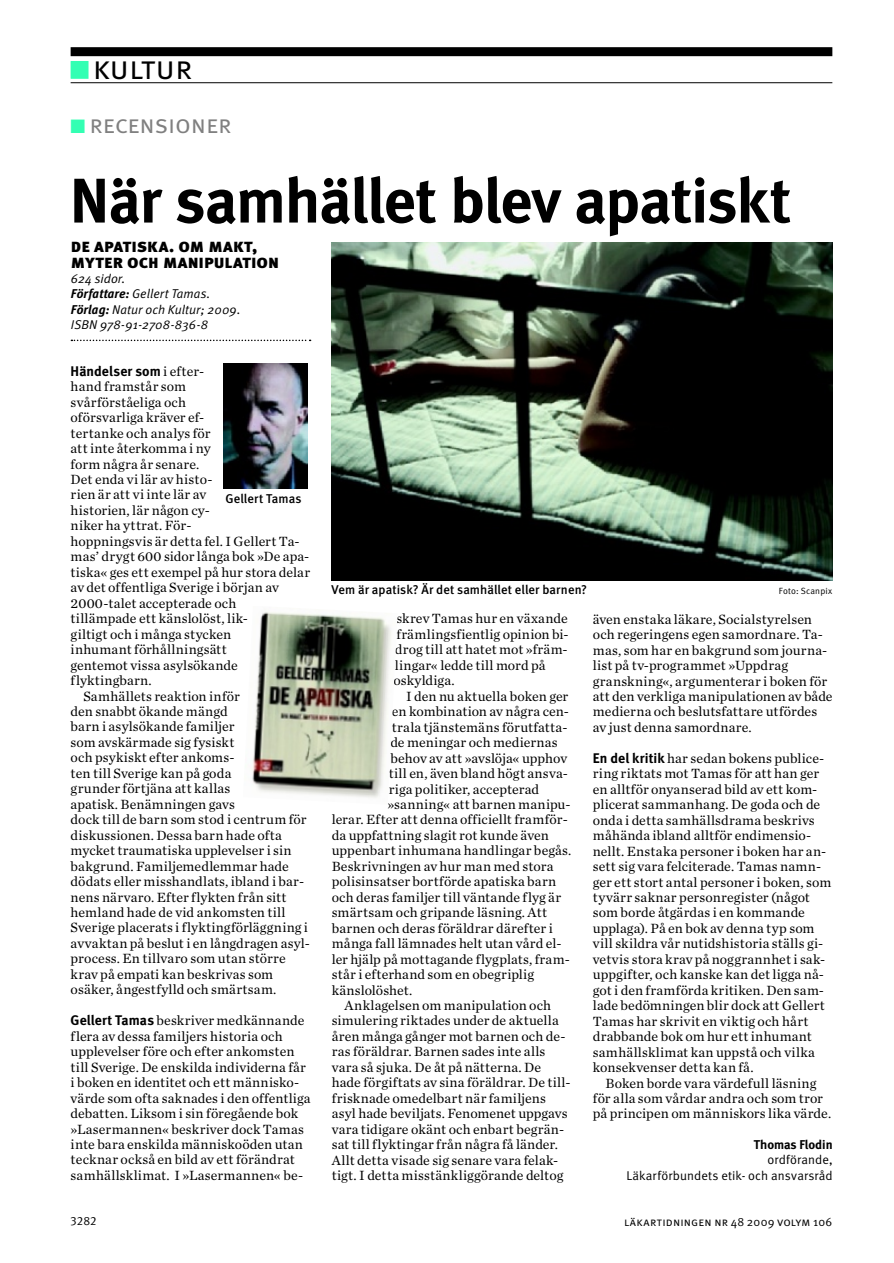
<style>
.page{position:relative;width:894px;height:1263px;background:#fff}
.page>*{position:absolute;margin:0;border:0;box-sizing:border-box;transform-origin:0 0}
.t1{font:63px "Meta LT Bold";letter-spacing:-.015em;color:#000}
.t2{font:33px "Meta LT Normal Small Caps";color:#000}
.t3{font:25.5px "Meta LT Normal Small Caps";letter-spacing:-.005em;color:#808080}
.t4{font:18px/15.5px "Meta LT Black Small Caps";color:#000}
.t5{font:13.95px/15.5px "Chronicle LT Text";letter-spacing:.01em;color:#000}
.t6{font:13.95px "Meta LT Bold";letter-spacing:.01em;color:#000}
.t7{font:italic 12.75px/15.5px "Meta LT Normal";letter-spacing:.005em;color:#000}
.t8{font:12.75px "Meta LT Medium";letter-spacing:.005em;color:#000}
.t9{font:12.75px/15.5px "Meta LT Normal";letter-spacing:.01em;color:#000;text-align:right}
.t10{font:12.75px "Meta LT Bold";color:#000}
.t11{font:12px "Meta LT Normal Small Caps";letter-spacing:.02em;color:#000}
.t12{font:12px "Meta LT Normal Utilities";color:#000}
.t13{font:9px "Meta LT Normal";letter-spacing:.02em;color:#000}
.s1{color:#33ffb3}
.s2{font-family:"Meta LT Bold"}
.s3{font-family:"Chronicle LT Text"}
</style>
<div class="page">
<div style="left:71px;top:47px;width:761px;height:9px;background:#000"></div>
<hr style="left:71px;top:82px;width:761px;height:1px;background:#000">
<div style="left:71px;top:61px;width:17px;height:18px;border:2px solid #33ffb3"></div>
<svg style="left:71px;top:339px;width:239px;height:2px"></svg>
<img style="left:331px;top:243px;width:501px;height:337px">
<img style="left:252px;top:612px;width:139px;height:186px">
<img style="left:224px;top:363px;width:83px;height:125px">
<h2 class="t2" style="left:71px;top:48px;width:123px"><span class="s1">■</span> kultur</h2>
<h3 class="t3" style="left:71px;top:110px;width:162px"><span class="s1">■</span> recensioner</h3>
<h1 class="t1" style="left:70px;top:163px;width:722px">När samhället blev apatiskt</h1>
<p class="t4" style="left:71px;top:238px;width:209px">de apatiska. om makt, myter och manipulation</p>
<p class="t7" style="left:71px;top:271px;width:171px">624 sidor.<br><span class="s2">Författare:</span> Gellert Tamas.<br><span class="s2">Förlag:</span> Natur och Kultur; 2009.<br>ISBN 978-91-2708-836-8</p>
<p class="t6" style="left:71px;top:362px;width:135px">Händelser som <span class="s3">i efter-</span></p>
<p class="t5" style="left:71px;top:379px;width:117px">hand framstår som</p>
<p class="t5" style="left:71px;top:394px;width:117px">svårförståeliga och</p>
<p class="t5" style="left:71px;top:409px;width:135px">oförsvarliga kräver ef-</p>
<p class="t5" style="left:71px;top:425px;width:141px">tertanke och analys för</p>
<p class="t5" style="left:71px;top:440px;width:141px">att inte återkomma i ny</p>
<p class="t5" style="left:71px;top:456px;width:130px">form några år senare.</p>
<p class="t5" style="left:71px;top:471px;width:143px">Det enda vi lär av histo-</p>
<p class="t5" style="left:71px;top:487px;width:137px">rien är att vi inte lär av</p>
<p class="t5" style="left:71px;top:502px;width:141px">historien, lär någon cy-</p>
<p class="t5" style="left:71px;top:518px;width:122px">niker ha yttrat. För-</p>
<p class="t5" style="left:71px;top:533px;width:230px">hoppningsvis är detta fel. I Gellert Ta-</p>
<p class="t5" style="left:71px;top:549px;width:240px">mas’ drygt 600 sidor långa bok »De apa-</p>
<p class="t5" style="left:71px;top:564px;width:241px">tiska« ges ett exempel på hur stora delar</p>
<p class="t5" style="left:71px;top:579px;width:210px">av det offentliga Sverige i början av</p>
<p class="t5" style="left:71px;top:595px;width:167px">2000-talet accepterade och</p>
<p class="t5" style="left:71px;top:610px;width:179px">tillämpade ett känslolöst, lik-</p>
<p class="t5" style="left:71px;top:626px;width:162px">giltigt och i många stycken</p>
<p class="t5" style="left:71px;top:641px;width:157px">inhumant förhållningsätt</p>
<p class="t5" style="left:71px;top:657px;width:169px">gentemot vissa asylsökande</p>
<p class="t5" style="left:71px;top:672px;width:83px">flyktingbarn.</p>
<p class="t5" style="left:83px;top:688px;width:158px">Samhällets reaktion inför</p>
<p class="t5" style="left:71px;top:703px;width:158px">den snabbt ökande mängd</p>
<p class="t5" style="left:71px;top:719px;width:165px">barn i asylsökande familjer</p>
<p class="t5" style="left:71px;top:734px;width:165px">som avskärmade sig fysiskt</p>
<p class="t5" style="left:71px;top:749px;width:165px">och psykiskt efter ankoms-</p>
<p class="t5" style="left:71px;top:765px;width:162px">ten till Sverige kan på goda</p>
<p class="t5" style="left:71px;top:780px;width:161px">grunder förtjäna att kallas</p>
<p class="t5" style="left:71px;top:796px;width:166px">apatisk. Benämningen gavs</p>
<p class="t5" style="left:71px;top:811px;width:237px">dock till de barn som stod i centrum för</p>
<p class="t5" style="left:71px;top:827px;width:213px">diskussionen. Dessa barn hade ofta</p>
<p class="t5" style="left:71px;top:842px;width:222px">mycket traumatiska upplevelser i sin</p>
<p class="t5" style="left:71px;top:858px;width:220px">bakgrund. Familjemedlemmar hade</p>
<p class="t5" style="left:71px;top:873px;width:235px">dödats eller misshandlats, ibland i bar-</p>
<p class="t5" style="left:71px;top:889px;width:217px">nens närvaro. Efter flykten från sitt</p>
<p class="t5" style="left:71px;top:904px;width:216px">hemland hade de vid ankomsten till</p>
<p class="t5" style="left:71px;top:920px;width:239px">Sverige placerats i flyktingförläggning i</p>
<p class="t5" style="left:71px;top:935px;width:241px">avvaktan på beslut i en långdragen asyl-</p>
<p class="t5" style="left:71px;top:950px;width:217px">process. En tillvaro som utan större</p>
<p class="t5" style="left:71px;top:966px;width:204px">krav på empati kan beskrivas som</p>
<p class="t5" style="left:71px;top:981px;width:207px">osäker, ångestfylld och smärtsam.</p>
<p class="t5" style="left:71px;top:1012px;width:241px"><span class="s2">Gellert Tamas</span> beskriver medkännande flera av dessa familjers historia och upplevelser före och efter ankomsten till Sverige. De enskilda individerna får i boken en identitet och ett människo&shy;värde som ofta saknades i den offentliga debatten. Liksom i sin föregående bok »Lasermannen« beskriver dock Tamas inte bara enskilda människoöden utan tecknar också en bild av ett förändrat samhällsklimat. I »Lasermannen« be-</p>
<p class="t8" style="left:225px;top:491px;width:78px">Gellert Tamas</p>
<p class="t8" style="left:331px;top:582px;width:257px">Vem är apatisk? Är det samhället eller barnen?</p>
<p class="t13" style="left:778px;top:586px;width:55px">Foto: Scanpix</p>
<p class="t5" style="left:393px;top:611px;width:177px">skrev Tamas hur en växande främlingsfientlig opinion bi&shy;drog till att hatet mot »främ&shy;lingar« ledde till mord på oskyldiga.</p>
<p class="t5" style="left:406px;top:688px;width:164px">I den nu aktuella boken ger</p>
<p class="t5" style="left:392px;top:703px;width:178px">en kombination av några cen-</p>
<p class="t5" style="left:392px;top:719px;width:177px">trala tjänstemäns förutfatta-</p>
<p class="t5" style="left:390px;top:734px;width:169px">de meningar och mediernas</p>
<p class="t5" style="left:390px;top:750px;width:178px">behov av att »avslöja« upphov</p>
<p class="t5" style="left:389px;top:765px;width:180px">till en, även bland högt ansva-</p>
<p class="t5" style="left:389px;top:781px;width:152px">riga politiker, accepterad</p>
<p class="t5" style="left:387px;top:796px;width:185px">»sanning« att barnen manipu-</p>
<p class="t5" style="left:331px;top:812px;width:237px">lerar. Efter att denna officiellt framför-</p>
<p class="t5" style="left:331px;top:827px;width:218px">da uppfattning slagit rot kunde även</p>
<p class="t5" style="left:331px;top:842px;width:241px">uppenbart inhumana handlingar begås.</p>
<p class="t5" style="left:331px;top:858px;width:223px">Beskrivningen av hur man med stora</p>
<p class="t5" style="left:331px;top:873px;width:226px">polisinsatser bortförde apatiska barn</p>
<p class="t5" style="left:331px;top:889px;width:231px">och deras familjer till väntande flyg är</p>
<p class="t5" style="left:331px;top:904px;width:217px">smärtsam och gripande läsning. Att</p>
<p class="t5" style="left:331px;top:920px;width:222px">barnen och deras föräldrar därefter i</p>
<p class="t5" style="left:331px;top:935px;width:231px">många fall lämnades helt utan vård el-</p>
<p class="t5" style="left:331px;top:951px;width:239px">ler hjälp på mottagande flygplats, fram-</p>
<p class="t5" style="left:331px;top:966px;width:204px">står i efterhand som en obegriplig</p>
<p class="t5" style="left:331px;top:982px;width:82px">känslolöshet.</p>
<p class="t5" style="left:344px;top:997px;width:208px">Anklagelsen om manipulation och</p>
<p class="t5" style="left:331px;top:1012px;width:228px">simulering riktades under de aktuella</p>
<p class="t5" style="left:331px;top:1028px;width:235px">åren många gånger mot barnen och de-</p>
<p class="t5" style="left:331px;top:1043px;width:215px">ras föräldrar. Barnen sades inte alls</p>
<p class="t5" style="left:331px;top:1059px;width:211px">vara så sjuka. De åt på nätterna. De</p>
<p class="t5" style="left:331px;top:1074px;width:240px">hade förgiftats av sina föräldrar. De till-</p>
<p class="t5" style="left:331px;top:1090px;width:216px">frisknade omedelbart när familjens</p>
<p class="t5" style="left:331px;top:1105px;width:237px">asyl hade beviljats. Fenomenet uppgavs</p>
<p class="t5" style="left:331px;top:1121px;width:234px">vara tidigare okänt och enbart begrän-</p>
<p class="t5" style="left:331px;top:1136px;width:228px">sat till flyktingar från några få länder.</p>
<p class="t5" style="left:331px;top:1152px;width:228px">Allt detta visade sig senare vara felak-</p>
<p class="t5" style="left:331px;top:1167px;width:233px">tigt. I detta misstänkliggörande deltog</p>
<p class="t5" style="left:592px;top:611px;width:241px">även enstaka läkare, Socialstyrelsen och regeringens egen samordnare. Ta&shy;mas, som har en bakgrund som journa&shy;list på tv-programmet »Uppdrag granskning«, argumenterar i boken för att den verkliga manipulationen av både medierna och beslutsfattare utfördes av just denna samordnare.</p>
<p class="t5" style="left:592px;top:750px;width:240px"><span class="s2">En del kritik</span> har sedan bokens publice&shy;ring riktats mot Tamas för att han ger en alltför onyanserad bild av ett kom&shy;plicerat sammanhang. De goda och de onda i detta samhällsdrama beskrivs måhända ibland alltför endimensio&shy;nellt. Enstaka personer i boken har an&shy;sett sig vara felciterade. Tamas namn&shy;ger ett stort antal personer i boken, som tyvärr saknar personregister (något som borde åtgärdas i en kommande upplaga). På en bok av denna typ som vill skildra vår nutidshistoria ställs gi&shy;vetvis stora krav på noggrannhet i sak&shy;uppgifter, och kanske kan det ligga nå&shy;got i den framförda kritiken. Den sam&shy;lade bedömningen blir dock att Gellert Tamas har skrivit en viktig och hårt drabbande bok om hur ett inhumant samhällsklimat kan uppstå och vilka konsekvenser detta kan få.</p>
<p class="t5" style="left:592px;top:1075px;width:240px;text-align:center">Boken borde vara värdefull läsning<br>för alla som vårdar andra och som tror på principen om människors lika värde.</p>
<p class="t10" style="left:753px;top:1136px;width:80px">Thomas Flodin</p>
<p class="t9" style="left:626px;top:1151px;width:208px">ordförande,<br>Läkarförbundets etik- och ansvarsråd</p>
<p class="t12" style="left:71px;top:1214px;width:27px">3282</p>
<p class="t11" style="left:624px;top:1214px;width:210px">läkartidningen nr 48 2009 volym 106</p>
</div>
